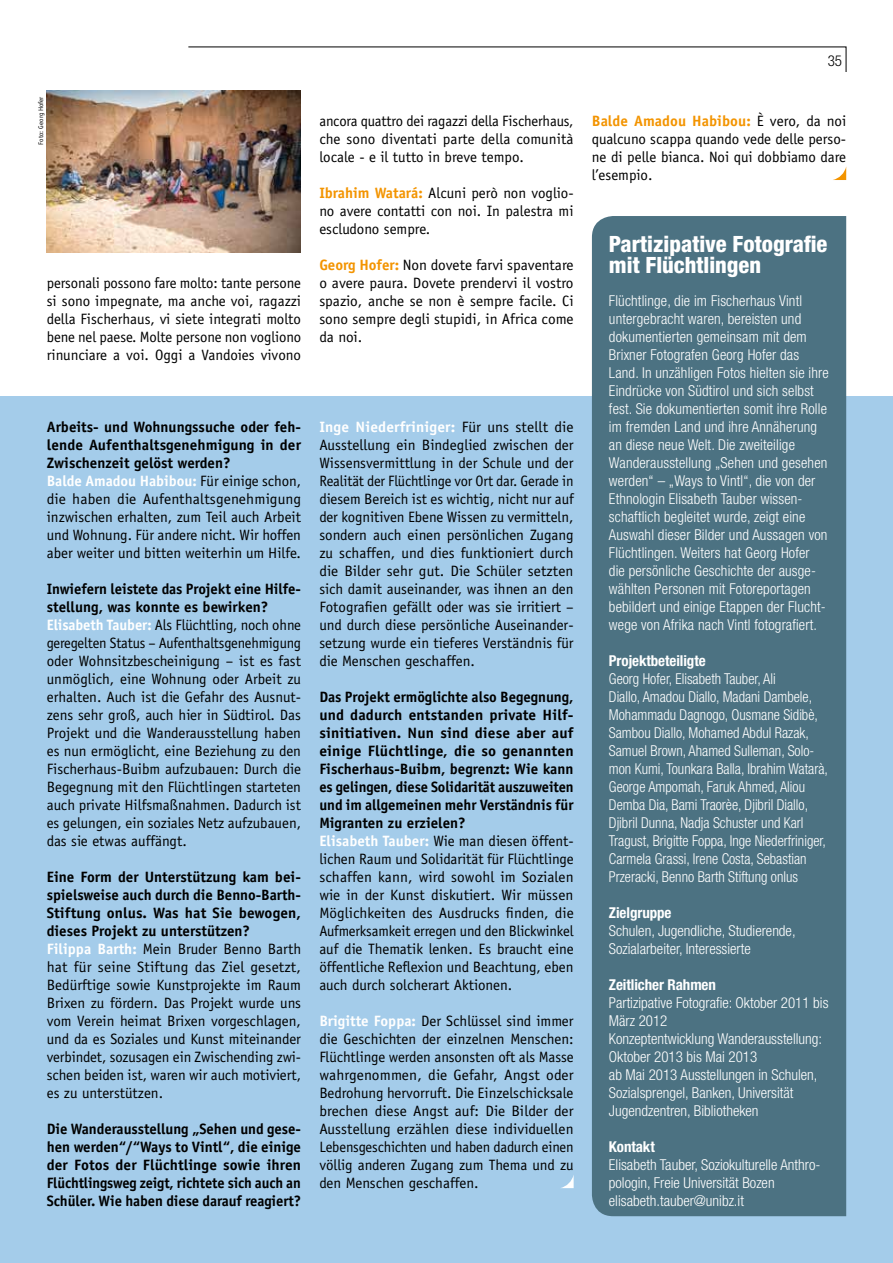
<style>
.page{position:relative;width:893px;height:1263px;background:#fff}
.page>*{position:absolute;margin:0;border:0;box-sizing:border-box;transform-origin:0 0}
.t1{font:800 condensed 22.5px/21px "Helvetica Neue";color:#fff}
.t2{font:15px/18px "Officina Sans";color:#000;text-align:justify}
.t3{font:300 condensed 15px/18px "Helvetica Neue";color:#fff}
.t4{font:300 condensed 15px/18px "Helvetica Neue";color:#fff;scale:.96 1}
.t5{font:700 15px/18px "Officina Sans";letter-spacing:-.005em;color:#000;text-align:justify}
.t6{font:700 condensed 15px "Helvetica Neue";letter-spacing:-.005em;color:#fff}
.t7{font:300 condensed 15px "Helvetica Neue";color:#000}
.t8{font:6.75px "Officina Sans";color:#000}
.s1{font-weight:700}
.s2{font-weight:700;color:#fff}
.s3{font-weight:700;color:#f39400}
</style>
<div class="page">
<div style="left:0;top:396px;width:893px;height:867px;background:#a4ccea"></div>
<svg style="left:833px;top:167px;width:13px;height:13px"></svg>
<div style="left:592px;top:216px;width:254px;height:1000px;background:#4c7282"></div>
<svg style="left:561px;top:1175px;width:13px;height:13px"></svg>
<img style="left:46px;top:90px;width:255px;height:162px">
<svg style="left:188px;top:47px;width:658px;height:25px"></svg>
<p class="t8" style="left:37px;top:145px;width:50px;rotate:-90deg">Foto: Georg Hofer</p>
<p class="t2" style="left:47px;top:274px;width:256px">personali possono fare molto: tante persone si sono impegnate, ma anche voi, ragazzi della Fischerhaus, vi siete integrati molto bene nel paese. Molte persone non vogliono rinunciare a voi. Oggi a Vandoies vivono</p>
<p class="t2" style="left:47px;top:418px;width:256px;text-align:left"><span class="s1">Arbeits- und Wohnungssuche oder feh&shy;lende Aufenthaltsgenehmigung in der Zwischenzeit gelöst werden?<br></span><span class="s2">Balde Amadou Habibou:</span> Für einige schon, die haben die Aufenthaltsgenehmigung inzwischen erhalten, zum Teil auch Arbeit und Wohnung. Für andere nicht. Wir hoffen aber weiter und bitten weiterhin um Hilfe.</p>
<p class="t2" style="left:47px;top:580px;width:256px;text-align:left"><span class="s1">Inwiefern leistete das Projekt eine Hilfe&shy;stellung, was konnte es bewirken?<br></span><span class="s2">Elisabeth Tauber:</span> Als Flüchtling, noch ohne geregelten Status – Aufenthaltsgenehmigung oder Wohnsitzbescheinigung – ist es fast unmöglich, eine Wohnung oder Arbeit zu erhalten. Auch ist die Gefahr des Ausnut&shy;zens sehr groß, auch hier in Südtirol. Das Projekt und die Wanderausstellung haben es nun ermöglicht, eine Beziehung zu den Fischerhaus-Buibm aufzubauen: Durch die Begegnung mit den Flüchtlingen starteten auch private Hilfsmaßnahmen. Dadurch ist es gelungen, ein soziales Netz aufzubauen, das sie etwas auffängt.</p>
<p class="t2" style="left:47px;top:868px;width:256px;text-align:left"><span class="s1">Eine Form der Unterstützung kam bei&shy;spielsweise auch durch die Benno-Barth-Stiftung onlus. Was hat Sie bewogen, dieses Projekt zu unterstützen?<br></span><span class="s2">Filippa Barth:</span> Mein Bruder Benno Barth hat für seine Stiftung das Ziel gesetzt, Bedürftige sowie Kunstprojekte im Raum Brixen zu fördern. Das Projekt wurde uns vom Verein heimat Brixen vorgeschlagen, und da es Soziales und Kunst miteinander verbindet, sozusagen ein Zwischending zwi&shy;schen beiden ist, waren wir auch motiviert, es zu unterstützen.</p>
<p class="t5" style="left:47px;top:1120px;width:256px">Die Wanderausstellung „Sehen und gese&shy;hen werden“/“Ways to Vintl“, die einige der Fotos der Flüchtlinge sowie ihren Flüchtlingsweg zeigt, richtete sich auch an Schüler. Wie haben diese darauf reagiert?</p>
<p class="t7" style="left:828px;top:52px;width:16px">35</p>
<p class="t2" style="left:319px;top:112px;width:256px">ancora quattro dei ragazzi della Fischerhaus, che sono diventati parte della comunità locale - e il tutto in breve tempo.</p>
<p class="t2" style="left:319px;top:184px;width:256px"><span class="s3">Ibrahim Watará:</span> Alcuni però non voglio&shy;no avere contatti con noi. In palestra mi escludono sempre.</p>
<p class="t2" style="left:319px;top:256px;width:256px"><span class="s3">Georg Hofer:</span> Non dovete farvi spaventare o avere paura. Dovete prendervi il vostro spazio, anche se non è sempre facile. Ci sono sempre degli stupidi, in Africa come da noi.</p>
<p class="t2" style="left:319px;top:418px;width:256px"><span class="s2">Inge Niederfriniger:</span> Für uns stellt die Ausstellung ein Bindeglied zwischen der Wissensvermittlung in der Schule und der Realität der Flüchtlinge vor Ort dar. Gerade in diesem Bereich ist es wichtig, nicht nur auf der kognitiven Ebene Wissen zu vermitteln, sondern auch einen persönlichen Zugang zu schaffen, und dies funktioniert durch die Bilder sehr gut. Die Schüler setzten sich damit auseinander, was ihnen an den Fotografien gefällt oder was sie irritiert – und durch diese persönliche Auseinander&shy;setzung wurde ein tieferes Verständnis für die Menschen geschaffen.</p>
<p class="t2" style="left:319px;top:688px;width:256px;text-align:left"><span class="s1">Das Projekt ermöglichte also Begegnung, und dadurch entstanden private Hilf&shy;sinitiativen. Nun sind diese aber auf einige Flüchtlinge, die so genannten Fischerhaus-Buibm, begrenzt: Wie kann es gelingen, diese Solidarität auszuweiten und im allgemeinen mehr Verständnis für Migranten zu erzielen?<br></span><span class="s2">Elisabeth Tauber:</span> Wie man diesen öffent&shy;lichen Raum und Solidarität für Flüchtlinge schaffen kann, wird sowohl im Sozialen wie in der Kunst diskutiert. Wir müssen Möglichkeiten des Ausdrucks finden, die Aufmerksamkeit erregen und den Blickwinkel auf die Thematik lenken. Es braucht eine öffentliche Reflexion und Beachtung, eben auch durch solcherart Aktionen.</p>
<p class="t2" style="left:319px;top:1012px;width:256px"><span class="s2">Brigitte Foppa:</span> Der Schlüssel sind immer die Geschichten der einzelnen Menschen:<br>Flüchtlinge werden ansonsten oft als Masse wahrgenommen, die Gefahr, Angst oder Bedrohung hervorruft. Die Einzelschicksale brechen diese Angst auf: Die Bilder der Ausstellung erzählen diese individuellen Lebensgeschichten und haben dadurch einen völlig anderen Zugang zum Thema und zu den Menschen geschaffen.</p>
<p class="t2" style="left:592px;top:112px;width:256px"><span class="s3">Balde Amadou Habibou:</span> È vero, da noi qualcuno scappa quando vede delle perso&shy;ne di pelle bianca. Noi qui dobbiamo dare l’esempio.</p>
<h1 class="t1" style="left:609px;top:233px;width:220px">Partizipative Fotografie mit Flüchtlingen</h1>
<p class="t3" style="left:609px;top:292px;width:221px">Flüchtlinge, die im Fischerhaus Vintl untergebracht waren, bereisten und dokumentierten gemeinsam mit dem Brixner Fotografen Georg Hofer das Land. In unzähligen Fotos hielten sie ihre Eindrücke von Südtirol und sich selbst fest. Sie dokumentierten somit ihre Rolle im fremden Land und ihre Annäherung an diese neue Welt. Die zweiteilige Wanderausstellung „Sehen und gesehen werden“ – „Ways to Vintl“, die von der Ethnologin Elisabeth Tauber wissen&shy;schaftlich begleitet wurde, zeigt eine Auswahl dieser Bilder und Aussagen von Flüchtlingen. Weiters hat Georg Hofer die persönliche Geschichte der ausge&shy;wählten Personen mit Fotoreportagen bebildert und einige Etappen der Flucht&shy;wege von Afrika nach Vintl fotografiert.</p>
<p class="t6" style="left:609px;top:652px;width:98px">Projektbeteiligte</p>
<p class="t4" style="left:609px;top:670px;width:230px">Georg Hofer, Elisabeth Tauber, Ali<br>Diallo, Amadou Diallo, Madani Dambele, Mohammadu Dagnogo, Ousmane Sidibè, Sambou Diallo, Mohamed Abdul Razak, Samuel Brown, Ahamed Sulleman, Solo&shy;mon Kumi, Tounkara Balla, Ibrahim Watarà, George Ampomah, Faruk Ahmed, Aliou Demba Dia, Bami Traorèe, Djibril Diallo, Djibril Dunna, Nadja Schuster und Karl Tragust, Brigitte Foppa, Inge Niederfriniger, Carmela Grassi, Irene Costa, Sebastian Przeracki, Benno Barth Stiftung onlus</p>
<p class="t6" style="left:609px;top:904px;width:64px">Zielgruppe</p>
<p class="t3" style="left:609px;top:922px;width:188px">Schulen, Jugendliche, Studierende,<br>Sozialarbeiter, Interessierte</p>
<p class="t6" style="left:609px;top:976px;width:109px">Zeitlicher Rahmen</p>
<p class="t3" style="left:609px;top:994px;width:221px">Partizipative Fotografie: Oktober 2011 bis<br>März 2012<br>Konzeptentwicklung Wanderausstellung:<br>Oktober 2013 bis Mai 2013<br>ab Mai 2013 Ausstellungen in Schulen,<br>Sozialsprengel, Banken, Universität<br>Jugendzentren, Bibliotheken</p>
<p class="t6" style="left:609px;top:1138px;width:47px">Kontakt</p>
<p class="t3" style="left:609px;top:1156px;width:213px">Elisabeth Tauber, Soziokulturelle Anthro&shy;pologin, Freie Universität Bozen elisabeth.tauber@unibz.it</p>
</div>
